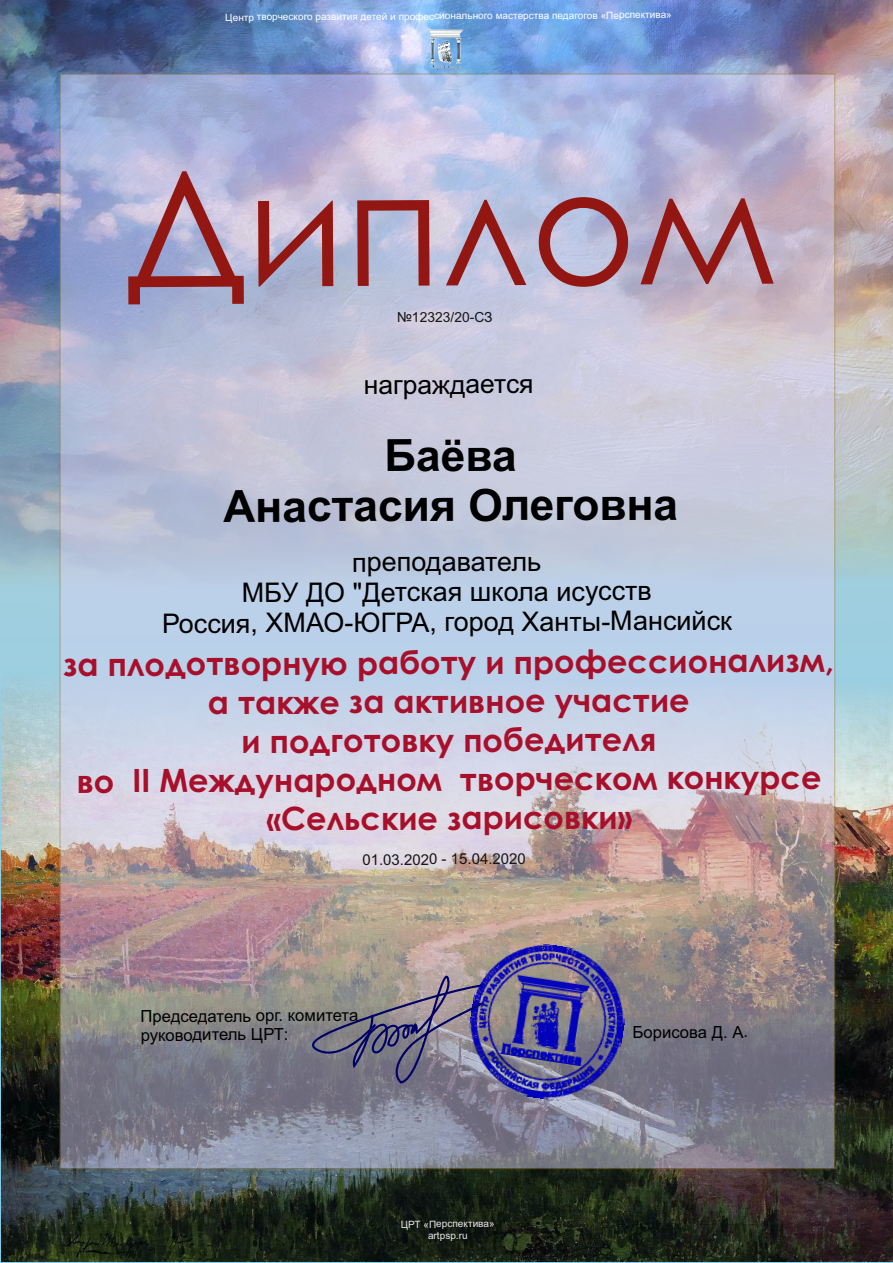
<style>
.page{position:relative;width:893px;height:1263px;background:#fff}
.page>*{position:absolute;margin:0;border:0;box-sizing:border-box;transform-origin:0 0}
.t1{font:160.95px "Century Gothic";letter-spacing:-.005em;color:#921712}
.t2{font:700 44.4px/49.7px "Arial";letter-spacing:-.005em;color:#000;text-align:center}
.t3{font:700 32.1px/38.8px "Century Gothic";letter-spacing:-.005em;color:#a80f2a;text-align:center}
.t4{font:27px/30.2px "Arial";letter-spacing:-.005em;color:#000;text-align:center}
.t5{font:26.55px "Arial";letter-spacing:-.005em;color:#000}
.t6{font:16.65px/18.9px "Arial";letter-spacing:-.005em;color:#000}
.t7{font:15px "Arial";letter-spacing:-.005em;color:#151616}
.t8{font:13.8px "Arial";letter-spacing:-.005em;color:#151616}
.t9{font:10.05px "Arial";letter-spacing:-.005em;color:#fff}
.t10{font:10.05px/11.2px "Arial";letter-spacing:-.005em;color:#e6e6e6;text-align:center}
</style>
<div class="page">
<img style="left:2px;top:651px;width:891px;height:611px">
<img style="left:0;top:0;width:892px;height:625px">
<img style="left:60px;top:74px;width:775px;height:1095px">
<img style="left:461px;top:935px;width:173px;height:174px">
<img style="left:427px;top:29px;width:40px;height:41px">
<svg style="left:302px;top:966px;width:183px;height:119px"></svg>
<p class="t9" style="left:225px;top:12px;width:448px">Центр творческого развития детей и профессионального мастерства педагогов «Перспектива»</p>
<h1 class="t1" style="left:126px;top:165px;width:654px">Диплом</h1>
<p class="t8" style="left:397px;top:312px;width:97px">№12323/20-СЗ</p>
<p class="t5" style="left:364px;top:374px;width:172px">награждается</p>
<h2 class="t2" style="left:224px;top:435px;width:456px">Баёва<br>Анастасия Олеговна</h2>
<p class="t4" style="left:162px;top:549px;width:571px">преподаватель<br>МБУ ДО "Детская школа исусств<br>Россия, ХМАО-ЮГРА, город Ханты-Мансийск</p>
<p class="t3" style="left:63px;top:646px;width:772px">за плодотворную работу и профессионализм, а также за активное участие<br>и подготовку победителя<br>во II Международном творческом конкурсе «Сельские зарисовки»</p>
<p class="t7" style="left:362px;top:853px;width:165px">01.03.2020 - 15.04.2020</p>
<p class="t6" style="left:141px;top:1008px;width:219px">Председатель орг. комитета руководитель ЦРТ:</p>
<p class="t10" style="left:401px;top:1219px;width:95px">ЦРТ «Перспектива» artpsp.ru</p>
<p class="t6" style="left:633px;top:1024px;width:117px">Борисова Д. А.</p>
</div>
